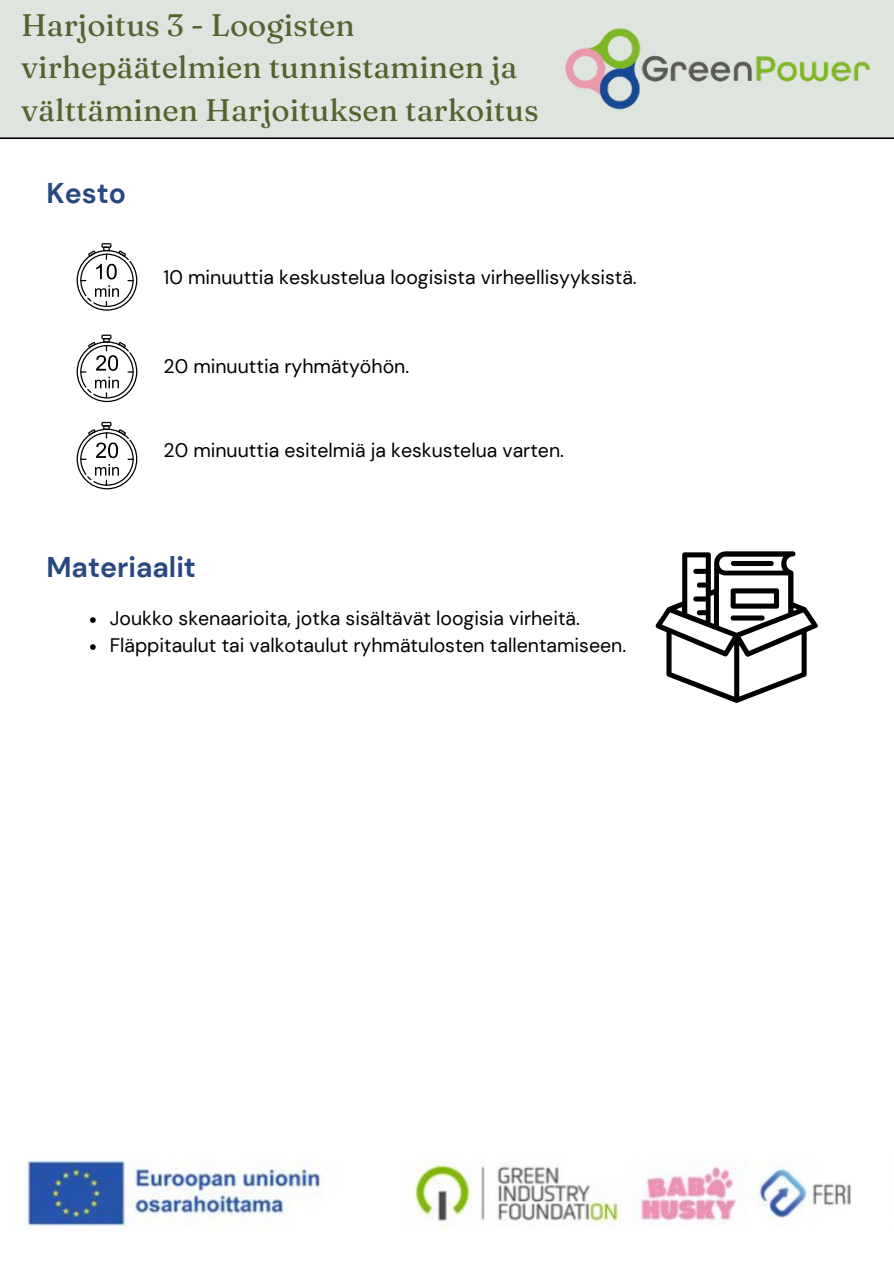
<style>
.page{position:relative;width:894px;height:1264px;background:#fff}
.page>*{position:absolute;margin:0;border:0;box-sizing:border-box;transform-origin:0 0}
.t1{font:31.05px/42.8px "Fraunces 9 pt";color:#53622e}
.t2{font:700 28.5px "DM Sans";color:#284881}
.t3{font:19.5px "DM Sans";color:#000}
</style>
<div class="page">
<div style="left:0;top:0;width:893px;height:138px;background:#dee4de"></div>
<img style="left:542px;top:19px;width:351px;height:98px">
<img style="left:20px;top:1160px;width:831px;height:69px">
<svg style="left:77px;top:334px;width:60px;height:68px"></svg>
<svg style="left:77px;top:422px;width:60px;height:67px"></svg>
<svg style="left:77px;top:243px;width:60px;height:68px"></svg>
<svg style="left:655px;top:551px;width:163px;height:152px"></svg>
<svg style="left:90px;top:617px;width:6px;height:6px"></svg>
<svg style="left:90px;top:644px;width:6px;height:6px"></svg>
<h2 class="t1" style="left:21px;top:3px;width:519px">Harjoitus 3 - Loogisten virhepäätelmien tunnistaminen ja välttäminen Harjoituksen tarkoitus</h2>
<p class="t2" style="left:46px;top:175px;width:81px">Kesto</p>
<h1 class="t3" style="left:163px;top:265px;width:474px">10 minuuttia keskustelua loogisista virheellisyyksistä.</h1>
<p class="t3" style="left:163px;top:354px;width:247px">20 minuuttia ryhmätyöhön.</p>
<p class="t3" style="left:163px;top:437px;width:402px">20 minuuttia esitelmiä ja keskustelua varten.</p>
<p class="t2" style="left:46px;top:548px;width:151px">Materiaalit</p>
<p class="t3" style="left:110px;top:605px;width:471px">Joukko skenaarioita, jotka sisältävät loogisia virheitä.</p>
<p class="t3" style="left:110px;top:632px;width:517px">Fläppitaulut tai valkotaulut ryhmätulosten tallentamiseen.</p>
</div>
